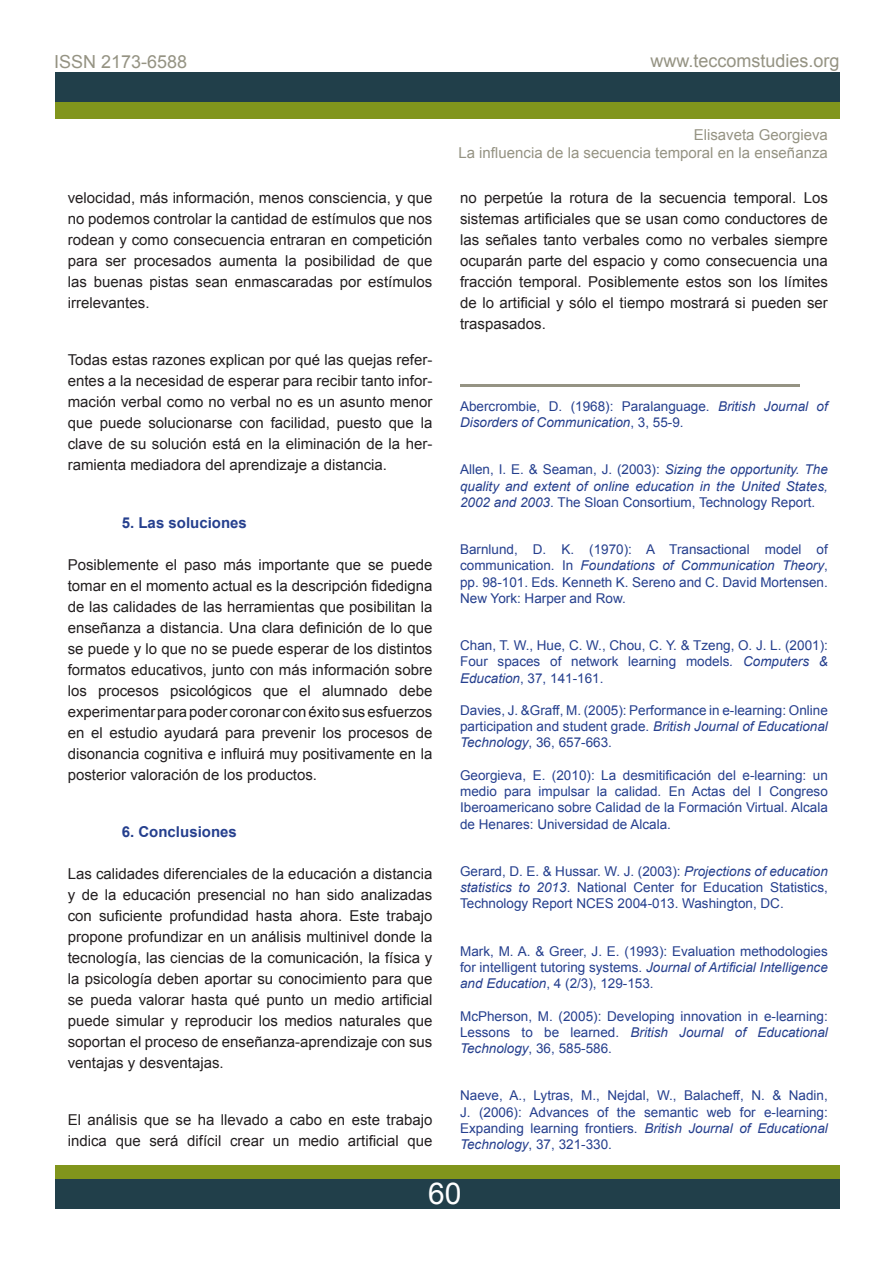
<style>
.page{position:relative;width:893px;height:1263px;background:#fff}
.page>*{position:absolute;margin:0;border:0;box-sizing:border-box;transform-origin:0 0}
.t1{font:30px "Arial";color:#fff}
.t2{font:18px "Arial";color:#959383}
.t3{font:15px/21px "Arial";color:#231f20;text-align:justify}
.t4{font:15px "Arial";color:#959383}
.t5{font:700 15px "Arial";color:#253f8e}
.t6{font:13.5px/16.2px "Arial";color:#253f8e;text-align:justify}
.t7{font:italic 13.5px/16.2px "Arial";color:#253f8e;text-align:justify}
.s1{font-style:italic}
.s2{font-style:normal}
</style>
<div class="page">
<div style="left:55px;top:1165px;width:785px;height:29px;background:#81951c"></div>
<div style="left:55px;top:1179px;width:785px;height:29px;background:#213f4a"></div>
<div style="left:55px;top:90px;width:785px;height:29px;background:#81951c"></div>
<div style="left:55px;top:73px;width:785px;height:29px;background:#213f4a"></div>
<hr style="left:460px;top:385px;width:340px;height:2px;background:#959383">
<p class="t2" style="left:54px;top:50px;width:135px">ISSN 2173-6588</p>
<p class="t2" style="left:650px;top:49px;width:191px">www.teccomstudies.org</p>
<p class="t3" style="left:68px;top:187px;width:366px">velocidad, más información, menos consciencia, y que no podemos controlar la cantidad de estímulos que nos rodean y como consecuencia entraran en competición para ser procesados aumenta la posibilidad de que las buenas pistas sean enmascaradas por estímulos irrelevantes.</p>
<p class="t3" style="left:68px;top:349px;width:366px">Todas estas razones explican por qué las quejas refer&shy;entes a la necesidad de esperar para recibir tanto infor&shy;mación verbal como no verbal no es un asunto menor que puede solucionarse con facilidad, puesto que la clave de su solución está en la eliminación de la her&shy;ramienta mediadora del aprendizaje a distancia.</p>
<p class="t5" style="left:122px;top:512px;width:127px">5. Las soluciones</p>
<p class="t3" style="left:68px;top:554px;width:366px">Posiblemente el paso más importante que se puede tomar en el momento actual es la descripción fidedigna de las calidades de las herramientas que posibilitan la enseñanza a distancia. Una clara definición de lo que se puede y lo que no se puede esperar de los distintos formatos educativos, junto con más información sobre los procesos psicológicos que el alumnado debe experimentar para poder coronar con éxito sus esfuerzos en el estudio ayudará para prevenir los procesos de disonancia cognitiva e influirá muy positivamente en la posterior valoración de los productos.</p>
<p class="t5" style="left:122px;top:821px;width:117px">6. Conclusiones</p>
<p class="t3" style="left:68px;top:863px;width:366px">Las calidades diferenciales de la educación a distancia y de la educación presencial no han sido analizadas con suficiente profundidad hasta ahora. Este trabajo propone profundizar en un análisis multinivel donde la tecnología, las ciencias de la comunicación, la física y la psicología deben aportar su conocimiento para que se pueda valorar hasta qué punto un medio artificial puede simular y reproducir los medios naturales que soportan el proceso de enseñanza-aprendizaje con sus ventajas y desventajas.</p>
<p class="t3" style="left:68px;top:1109px;width:366px">El análisis que se ha llevado a cabo en este trabajo indica que será difícil crear un medio artificial que</p>
<p class="t4" style="left:694px;top:125px;width:136px">Elisaveta Georgieva</p>
<p class="t4" style="left:458px;top:143px;width:371px">La influencia de la secuencia temporal en la enseñanza</p>
<p class="t3" style="left:460px;top:187px;width:369px">no perpetúe la rotura de la secuencia temporal. Los sistemas artificiales que se usan como conductores de las señales tanto verbales como no verbales siempre ocuparán parte del espacio y como consecuencia una fracción temporal. Posiblemente estos son los límites de lo artificial y sólo el tiempo mostrará si pueden ser traspasados.</p>
<p class="t6" style="left:460px;top:398px;width:369px">Abercrombie, D. (1968): Paralanguage. <span class="s1">British Journal of<br>Disorders of Communication</span>, 3, 55-9.</p>
<p class="t7" style="left:460px;top:462px;width:369px"><span class="s2">Allen, I. E. &amp; Seaman, J. (2003):</span> Sizing the opportunity. The quality and extent of online education in the United States, 2002 and 2003<span class="s2">. The Sloan Consortium, Technology Report.</span></p>
<p class="t6" style="left:460px;top:542px;width:369px">Barnlund, D. K. (1970): A Transactional model of communication. In <span class="s1">Foundations of Communication Theory</span>, pp. 98-101. Eds. Kenneth K. Sereno and C. David Mortensen.<br>New York: Harper and Row.</p>
<p class="t6" style="left:460px;top:638px;width:369px">Chan, T. W., Hue, C. W., Chou, C. Y. &amp; Tzeng, O. J. L. (2001):<br>Four spaces of network learning models<span class="s1">. Computers &amp; Education</span>, 37, 141-161.</p>
<p class="t6" style="left:460px;top:702px;width:369px">Davies, J. &amp;Graff, M. (2005): Performance in e-learning: Online participation and student grade. <span class="s1">British Journal of Educational Technology</span>, 36, 657-663.</p>
<p class="t6" style="left:460px;top:767px;width:369px">Georgieva, E. (2010): La desmitificación del e-learning: un medio para impulsar la calidad. En Actas del I Congreso Iberoamericano sobre Calidad de la Formación Virtual. Alcala de Henares: Universidad de Alcala.</p>
<p class="t6" style="left:460px;top:863px;width:369px">Gerard, D. E. &amp; Hussar. W. J. (2003): <span class="s1">Projections of education statistics to 2013</span>. National Center for Education Statistics, Technology Report NCES 2004-013. Washington, DC.</p>
<p class="t6" style="left:460px;top:943px;width:369px">Mark, M. A. &amp; Greer, J. E. (1993): Evaluation methodologies for intelligent tutoring systems. <span class="s1">Journal of Artificial Intelligence and Education</span>, 4 (2/3), 129-153.</p>
<p class="t6" style="left:460px;top:1008px;width:369px">McPherson, M. (2005): Developing innovation in e-learning:<br>Lessons to be learned. <span class="s1">British Journal of Educational Technology</span>, 36, 585-586.</p>
<p class="t6" style="left:460px;top:1088px;width:369px">Naeve, A., Lytras, M., Nejdal, W., Balacheff, N. &amp; Nadin, J. (2006): Advances of the semantic web for e-learning:<br>Expanding learning frontiers. <span class="s1">British Journal of Educational Technology</span>, 37, 321-330.</p>
<p class="t1" style="left:428px;top:1174px;width:35px">60</p>
</div>
